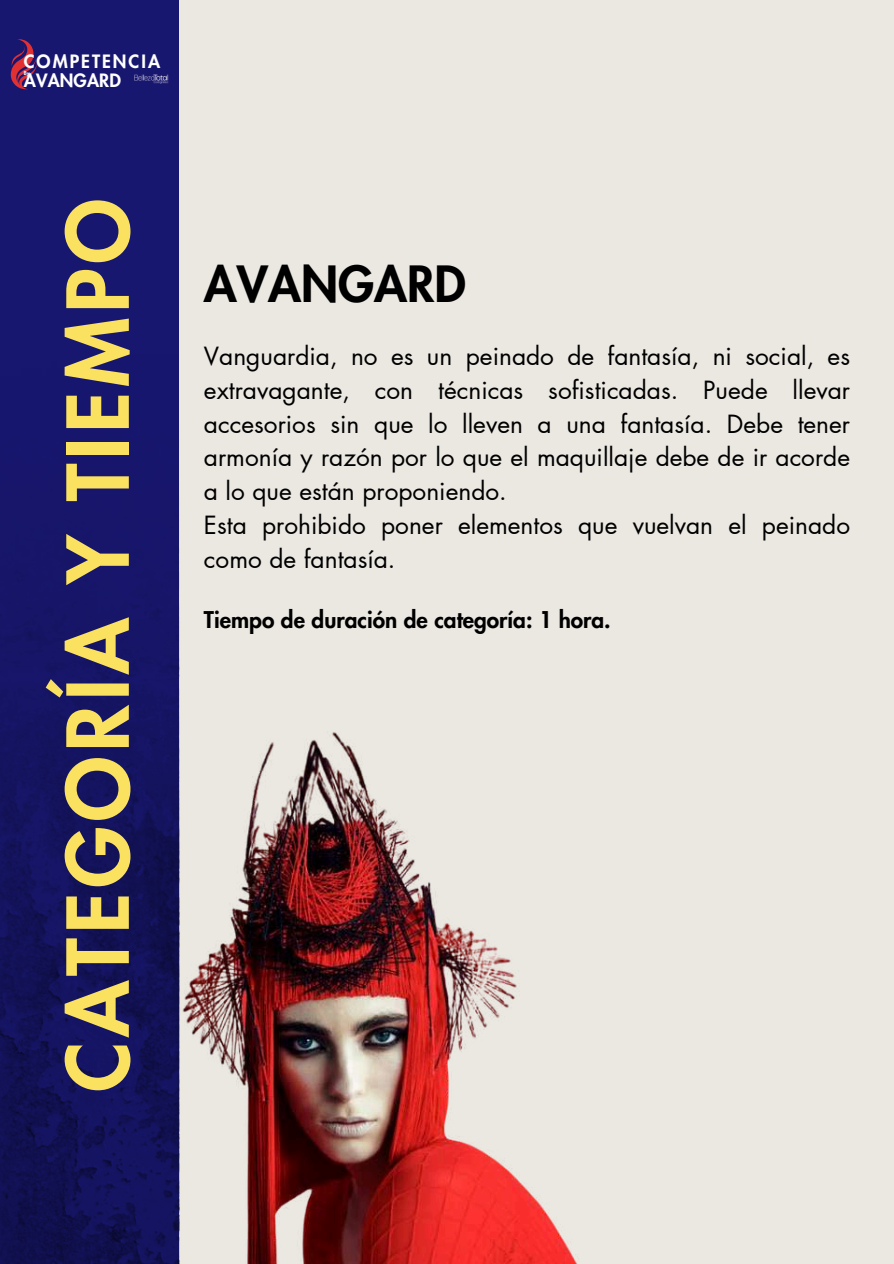
<style>
.page{position:relative;width:894px;height:1264px;background:#fff}
.page>*{position:absolute;margin:0;border:0;box-sizing:border-box;transform-origin:0 0}
.t1{font:800 82.95px "Futura LT Pro";letter-spacing:.06em;color:#fae15f}
.t2{font:800 48.75px "Futura LT Pro";color:#000}
.t3{font:24.45px/33.8px "Futura LT Pro";color:#000}
.t4{font:800 22.65px "Futura LT Pro";color:#000}
.t5{font:800 18px "Futura LT Pro";letter-spacing:.11em;color:#fff}
.t6{font:800 18px "Futura LT Pro";letter-spacing:.005em;color:#fff}
.t7{font:800 5.55px "Futura LT Pro";color:#fff}
</style>
<div class="page">
<div style="left:0;top:0;width:893px;height:1263px;background:#ebe8e2"></div>
<img style="left:0;top:0;width:179px;height:1263px">
<svg style="left:11px;top:39px;width:26px;height:50px"></svg>
<img style="left:132px;top:73px;width:36px;height:11px">
<img style="left:139px;top:731px;width:440px;height:532px">
<p class="t5" style="left:24px;top:53px;width:138px">COMPETENCIA</p>
<p class="t7" style="left:24px;top:70px;width:7px">By</p>
<p class="t6" style="left:24px;top:72px;width:99px">AVANGARD</p>
<h1 class="t1" style="left:60px;top:1091px;width:894px;rotate:-90deg">CATEGORÍA Y TIEMPO</h1>
<h2 class="t2" style="left:204px;top:262px;width:263px">AVANGARD</h2>
<p class="t3" style="left:204px;top:340px;width:647px">Vanguardia, no es un peinado de fantasía, ni social, es extravagante, con técnicas sofisticadas. Puede llevar accesorios sin que lo lleven a una fantasía. Debe tener armonía y razón por lo que el maquillaje debe de ir acorde a lo que están proponiendo.<br>Esta prohibido poner elementos que vuelvan el peinado como de fantasía.</p>
<p class="t4" style="left:204px;top:609px;width:408px">Tiempo de duración de categoría: 1 hora.</p>
</div>
